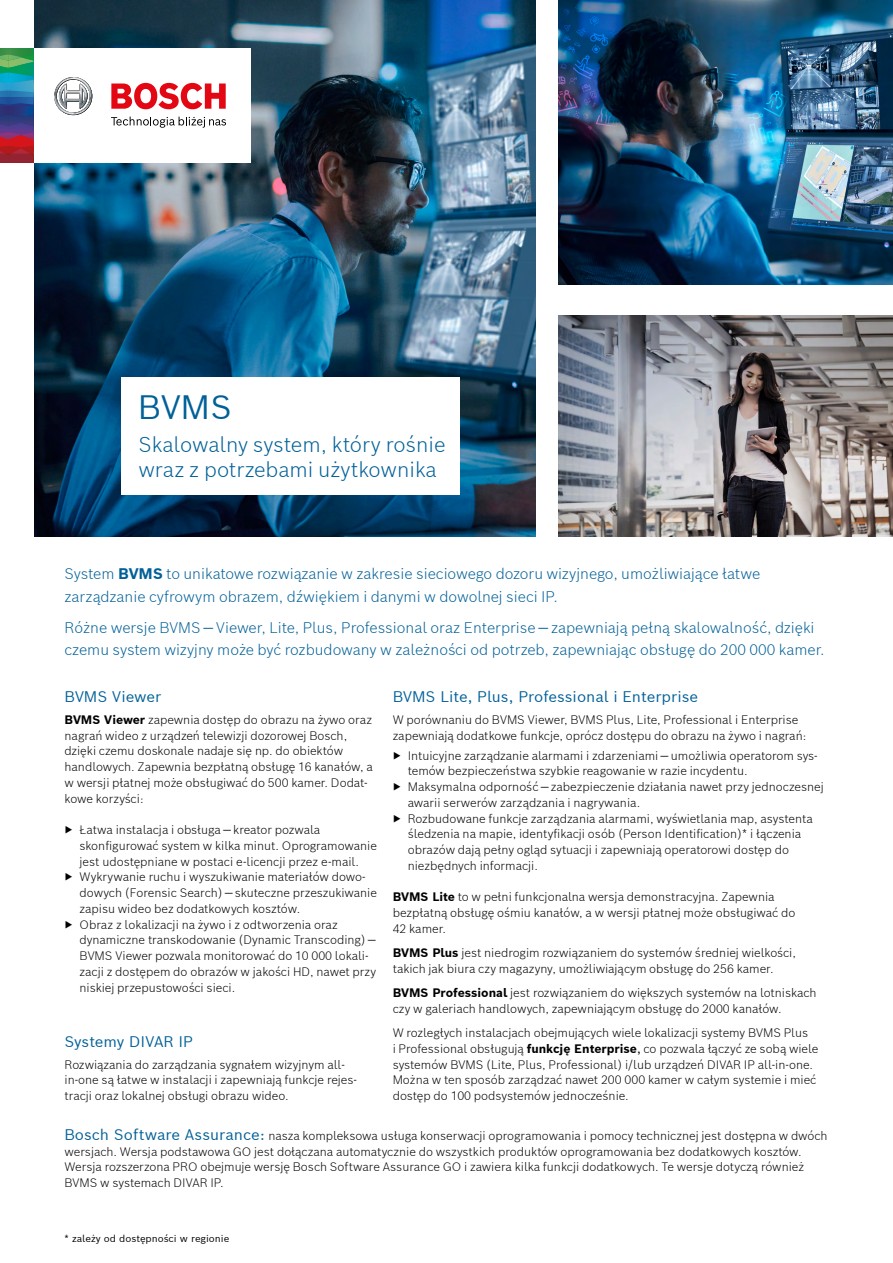
<style>
.page{position:relative;width:893px;height:1263px;background:#fff}
.page>*{position:absolute;margin:0;border:0;box-sizing:border-box;transform-origin:0 0}
.t1{font:33px "Bosch Sans";color:#006098}
.t2{font:300 21px/25.2px "Bosch Sans";color:#006098}
.t3{font:300 15px/22.5px "Bosch Sans";color:#006098}
.t4{font:15px "Bosch Sans";color:#006098}
.t5{font:300 12px/15.8px "Bosch Sans";color:#000}
.t6{font:9.75px "Bosch Sans";color:#000}
.s1{font-weight:700}
.s2{font-weight:400}
.s3{font-weight:400;font-size:15px;color:#006098}
</style>
<div class="page">
<img style="left:34px;top:0;width:502px;height:537px">
<img style="left:558px;top:0;width:335px;height:284px">
<img style="left:558px;top:316px;width:335px;height:221px">
<div style="left:8px;top:48px;width:243px;height:114px;background:#fff"></div>
<svg style="left:0;top:48px;width:33px;height:114px"></svg>
<svg style="left:111px;top:117px;width:115px;height:11px"></svg>
<svg style="left:54px;top:77px;width:38px;height:38px"></svg>
<svg style="left:111px;top:83px;width:115px;height:26px"></svg>
<div style="left:121px;top:377px;width:338px;height:117px;background:#fff"></div>
<h1 class="t1" style="left:138px;top:385px;width:96px">BVMS</h1>
<h2 class="t2" style="left:139px;top:431px;width:309px">Skalowalny system, który rośnie wraz z potrzebami użytkownika</h2>
<p class="t3" style="left:65px;top:562px;width:697px">System <span class="s1">BVMS</span> to unikatowe rozwiązanie w zakresie sieciowego dozoru wizyjnego, umożliwiające łatwe zarządzanie cyfrowym obrazem, dźwiękiem i danymi w dowolnej sieci IP.</p>
<p class="t3" style="left:65px;top:616px;width:762px">Różne wersje BVMS — Viewer, Lite, Plus, Professional oraz Enterprise — zapewniają pełną skalowalność, dzięki czemu system wizyjny może być rozbudowany w zależności od potrzeb, zapewniając obsługę do 200 000 kamer.</p>
<p class="t4" style="left:65px;top:687px;width:98px">BVMS Viewer</p>
<p class="t5" style="left:65px;top:711px;width:310px"><span class="s1">BVMS Viewer</span> zapewnia dostęp do obrazu na żywo oraz nagrań wideo z urządzeń telewizji dozorowej Bosch, dzięki czemu doskonale nadaje się np. do obiektów handlowych. Zapewnia bezpłatną obsługę 16 kanałów, a w wersji płatnej może obsługiwać do 500 kamer. Dodat&shy;kowe korzyści:</p>
<p class="t5" style="left:65px;top:821px;width:257px"><span class="s2">▶</span> Łatwa instalacja i obsługa — kreator pozwala</p>
<p class="t5" style="left:80px;top:837px;width:299px">skonfigurować system w kilka minut. Oprogramowanie</p>
<p class="t5" style="left:80px;top:853px;width:281px">jest udostępniane w postaci e-licencji przez e-mail.</p>
<p class="t5" style="left:65px;top:869px;width:303px"><span class="s2">▶</span> Wykrywanie ruchu i wyszukiwanie materiałów dowo-</p>
<p class="t5" style="left:80px;top:884px;width:299px">dowych (Forensic Search) — skuteczne przeszukiwanie</p>
<p class="t5" style="left:80px;top:900px;width:222px">zapisu wideo bez dodatkowych kosztów.</p>
<p class="t5" style="left:65px;top:916px;width:275px"><span class="s2">▶</span> Obraz z lokalizacji na żywo i z odtworzenia oraz</p>
<p class="t5" style="left:80px;top:932px;width:297px">dynamiczne transkodowanie (Dynamic Transcoding) —</p>
<p class="t5" style="left:80px;top:947px;width:290px">BVMS Viewer pozwala monitorować do 10 000 lokali-</p>
<p class="t5" style="left:80px;top:963px;width:298px">zacji z dostępem do obrazów w jakości HD, nawet przy</p>
<p class="t5" style="left:80px;top:979px;width:157px">niskiej przepustowości sieci.</p>
<p class="t4" style="left:393px;top:687px;width:307px">BVMS Lite, Plus, Professional i Enterprise</p>
<p class="t5" style="left:393px;top:711px;width:415px">W porównaniu do BVMS Viewer, BVMS Plus, Lite, Professional i Enterprise zapewniają dodatkowe funkcje, oprócz dostępu do obrazu na żywo i nagrań:</p>
<p class="t5" style="left:393px;top:747px;width:427px"><span class="s2">▶</span> Intuicyjne zarządzanie alarmami i zdarzeniami — umożliwia operatorom sys-</p>
<p class="t5" style="left:408px;top:763px;width:341px">temów bezpieczeństwa szybkie reagowanie w razie incydentu.</p>
<p class="t5" style="left:393px;top:778px;width:433px"><span class="s2">▶</span> Maksymalna odporność — zabezpieczenie działania nawet przy jednoczesnej</p>
<p class="t5" style="left:408px;top:794px;width:234px">awarii serwerów zarządzania i nagrywania.</p>
<p class="t5" style="left:393px;top:810px;width:422px"><span class="s2">▶</span> Rozbudowane funkcje zarządzania alarmami, wyświetlania map, asystenta</p>
<p class="t5" style="left:408px;top:826px;width:395px">śledzenia na mapie, identyfikacji osób (Person Identification)* i łączenia</p>
<p class="t5" style="left:408px;top:841px;width:383px">obrazów dają pełny ogląd sytuacji i zapewniają operatorowi dostęp do</p>
<p class="t5" style="left:408px;top:857px;width:132px">niezbędnych informacji.</p>
<p class="t5" style="left:393px;top:889px;width:404px"><span class="s1">BVMS Lite</span> to w pełni funkcjonalna wersja demonstracyjna. Zapewnia bezpłatną obsługę ośmiu kanałów, a w wersji płatnej może obsługiwać do<br>42 kamer.</p>
<p class="t5" style="left:393px;top:944px;width:405px"><span class="s1">BVMS Plus</span> jest niedrogim rozwiązaniem do systemów średniej wielkości, takich jak biura czy magazyny, umożliwiającym obsługę do 256 kamer.</p>
<p class="t5" style="left:393px;top:984px;width:425px"><span class="s1">BVMS Professional</span> jest rozwiązaniem do większych systemów na lotniskach czy w galeriach handlowych, zapewniającym obsługę do 2000 kanałów.</p>
<p class="t5" style="left:393px;top:1024px;width:427px">W rozległych instalacjach obejmujących wiele lokalizacji systemy BVMS Plus<br>i Professional obsługują <span class="s1">funkcję Enterprise</span><span class="s2">,</span> co pozwala łączyć ze sobą wiele systemów BVMS (Lite, Plus, Professional) i/lub urządzeń DIVAR IP all-in-one.<br>Można w ten sposób zarządzać nawet 200 000 kamer w całym systemie i mieć dostęp do 100 podsystemów jednocześnie.</p>
<p class="t4" style="left:65px;top:1031px;width:130px">Systemy DIVAR IP</p>
<p class="t5" style="left:65px;top:1056px;width:294px">Rozwiązania do zarządzania sygnałem wizyjnym all&shy;in‑one są łatwe w instalacji i zapewniają funkcje rejes&shy;tracji oraz lokalnej obsługi obrazu wideo.</p>
<p class="t5" style="left:65px;top:1127px;width:765px"><span class="s3">Bosch Software Assurance:</span> nasza kompleksowa usługa konserwacji oprogramowania i pomocy technicznej jest dostępna w dwóch wersjach. Wersja podstawowa GO jest dołączana automatycznie do wszystkich produktów oprogramowania bez dodatkowych kosztów.<br>Wersja rozszerzona PRO obejmuje wersję Bosch Software Assurance GO i zawiera kilka funkcji dodatkowych. Te wersje dotyczą również BVMS w systemach DIVAR IP.</p>
<p class="t6" style="left:65px;top:1232px;width:166px">* zależy od dostępności w regionie</p>
</div>
